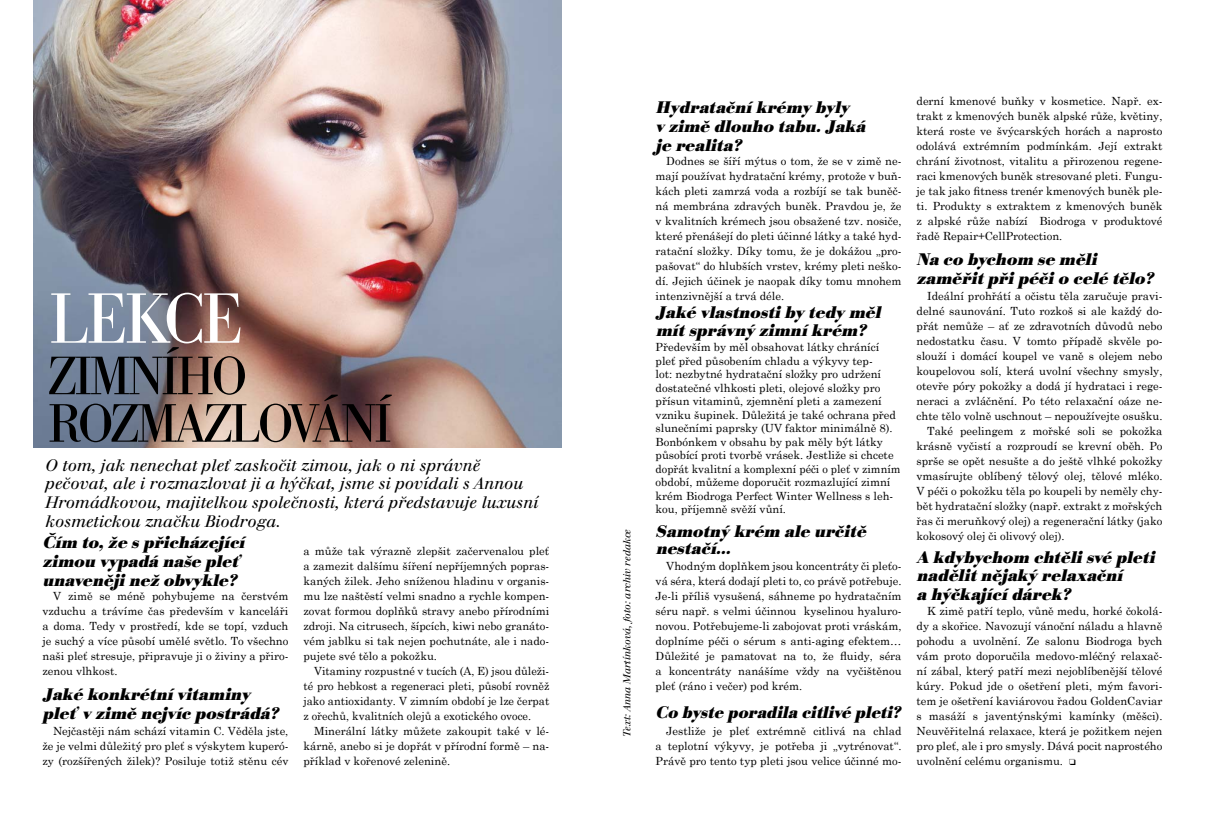
<style>
.page{position:relative;width:1205px;height:815px;background:#fff}
.page>*{position:absolute;margin:0;border:0;box-sizing:border-box;transform-origin:0 0}
.t1{font:74px "Bodoni Ant SCTEE";letter-spacing:-.04em;color:#fff;scale:.95 1}
.t2{font:56.25px/47.5px "Bodoni Ant SCTEE";letter-spacing:-.05em;color:#000;scale:.95 1}
.t3{font:italic 700 17.5px/18.8px "Bodoni Ant TEE";color:#000}
.t4{font:italic 700 17.5px "Bodoni Ant TEE";color:#000;scale:.96 1}
.t5{font:italic 700 16.25px/18.8px "Woman 2011";color:#000}
.t6{font:11.25px/15px "Century Schoolbook";color:#000;text-align:justify}
.t7{font:italic 700 10px "Woman 2011";color:#000}
</style>
<div class="page">
<img style="left:34px;top:0;width:527px;height:448px">
<h1 class="t1" style="left:49px;top:279px;width:206px">LEKCE</h1>
<h2 class="t2" style="left:48px;top:354px;width:364px">ZIMNÍHO<br>ROZMAZLOVÁNÍ</h2>
<h3 class="t5" style="left:45px;top:456px;width:494px">O tom, jak nenechat pleť zaskočit zimou, jak o ni správně pečovat, ale i rozmazlovat ji a hýčkat, jsme si povídali s Annou Hromádkovou, majitelkou společnosti, která představuje luxusní kosmetickou značku Biodroga.</h3>
<h3 class="t3" style="left:43px;top:534px;width:208px">Čím to,že spřicházející zimou vypadá naše pleť unavenějinež obvykle?</h3>
<p class="t6" style="left:43px;top:587px;width:247px;text-indent:11px">V zimě se méně pohybujeme na čerstvém vzduchu a trávíme čas především v kanceláři a doma. Tedy v prostředí, kde se topí, vzduch je suchý a více působí umělé světlo. To všechno naši pleť stresuje, připravuje ji o živiny a přiro&shy;zenou vlhkost.</p>
<h3 class="t3" style="left:43px;top:686px;width:242px">Jaké konkrétnívitaminy pleť v zimě nejvíc postrádá?</h3>
<p class="t6" style="left:43px;top:722px;width:247px;text-indent:11px">Nejčastěji nám schází vitamin C. Věděla jste, že je velmi důležitý pro pleť s výskytem kuperó&shy;zy (rozšířených žilek)? Posiluje totiž stěnu cév</p>
<p class="t6" style="left:303px;top:542px;width:247px">a může tak výrazně zlepšit začervenalou pleť a zamezit dalšímu šíření nepříjemných popras&shy;kaných žilek. Jeho sníženou hladinu v organis&shy;mu lze naštěstí velmi snadno a rychle kompen&shy;zovat formou doplňků stravy anebo přírodními zdroji. Na citrusech, šípcích, kiwi nebo granáto&shy;vém jablku si tak nejen pochutnáte, ale i nado&shy;pujete své tělo a pokožku.</p>
<p class="t6" style="left:303px;top:662px;width:247px;text-indent:11px">Vitaminy rozpustné v tucích (A, E) jsou důleži&shy;té pro hebkost a regeneraci pleti, působí rovněž jako antioxidanty. V zimním období je lze čerpat z ořechů, kvalitních olejů a exotického ovoce.</p>
<p class="t6" style="left:303px;top:722px;width:247px;text-indent:11px">Minerální látky můžete zakoupit také v lé&shy;kárně, anebo si je dopřát v přírodní formě – na&shy;příklad v kořenové zelenině.</p>
<p class="t7" style="left:621px;top:737px;width:210px;rotate:-90deg">Text: Anna Martínková, foto: archiv redakce</p>
<h3 class="t3" style="left:656px;top:99px;width:216px">Hydratačníkrémy byly<br>v zimě dlouho tabu.Jaká je realita?</h3>
<p class="t6" style="left:656px;top:152px;width:247px;text-indent:11px">Dodnes se šíří mýtus o tom, že se v zimě ne&shy;mají používat hydratační krémy, protože v buň&shy;kách pleti zamrzá voda a rozbíjí se tak buněč&shy;ná membrána zdravých buněk. Pravdou je, že v kvalitních krémech jsou obsažené tzv. nosiče, které přenášejí do pleti účinné látky a také hyd&shy;ratační složky. Díky tomu, že je dokážou „pro&shy;pašovat“ do hlubších vrstev, krémy pleti neško&shy;dí. Jejich účinek je naopak díky tomu mnohem intenzivnější a trvá déle.</p>
<h3 class="t3" style="left:656px;top:303px;width:231px">Jaké vlastnostiby tedy měl mítsprávný zimníkrém?</h3>
<p class="t6" style="left:656px;top:339px;width:246px;line-height:13.5px;text-align:left">Především by měl obsahovat látky chránící pleť před působením chladu a výkyvy tep-<br>lot: nezbytné hydratační složky pro udržení dostatečné vlhkosti pleti, olejové složky pro přísun vitaminů, zjemnění pleti a zamezení vzniku šupinek. Důležitá je také ochrana před slunečními paprsky (UV faktor minimálně 8).<br>Bonbónkem v obsahu by pak měly být látky působící proti tvorbě vrásek. Jestliže si chcete dopřát kvalitní a komplexní péči o pleť v zimním období, můžeme doporučit rozmazlující zimní krém Biodroga Perfect Winter Wellness s leh&shy;kou, příjemně svěží vůní.</p>
<h3 class="t3" style="left:656px;top:523px;width:216px;line-height:17.5px">Samotný krém ale určitě nestačí…</h3>
<p class="t6" style="left:656px;top:557px;width:247px;text-indent:11px">Vhodným doplňkem jsou koncentráty či pleťo&shy;vá séra, která dodají pleti to, co právě potřebuje.<br>Je-li příliš vysušená, sáhneme po hydratačním séru např. s velmi účinnou kyselinou hyaluro&shy;novou. Potřebujeme-li zabojovat proti vráskám, doplníme péči o sérum s anti-aging efektem… Důležité je pamatovat na to, že fluidy, séra a koncentráty nanášíme vždy na vyčištěnou pleť (ráno i večer) pod krém.</p>
<h3 class="t4" style="left:656px;top:702px;width:261px">Co byste poradila citlivé pleti?</h3>
<p class="t6" style="left:656px;top:722px;width:247px;text-indent:11px">Jestliže je pleť extrémně citlivá na chlad a teplotní výkyvy, je potřeba ji „vytrénovat“.<br>Právě pro tento typ pleti jsou velice účinné mo-</p>
<p class="t6" style="left:916px;top:92px;width:247px">derní kmenové buňky v kosmetice. Např. ex&shy;trakt z kmenových buněk alpské růže, květiny, která roste ve švýcarských horách a naprosto odolává extrémním podmínkám. Její extrakt chrání životnost, vitalitu a přirozenou regene&shy;raci kmenových buněk stresované pleti. Fungu&shy;je tak jako fitness trenér kmenových buněk ple&shy;ti. Produkty s extraktem z kmenových buněk z alpské růže nabízí Biodroga v produktové řadě Repair+CellProtection.</p>
<h3 class="t3" style="left:916px;top:251px;width:243px">Na co bychom se měli zaměřitpřipéčio celé tělo?</h3>
<p class="t6" style="left:927px;top:287px;width:237px">Ideální prohřátí a očistu těla zaručuje pravi-</p>
<p class="t6" style="left:916px;top:302px;width:247px">delné saunování. Tuto rozkoš si ale každý do-</p>
<p class="t6" style="left:916px;top:317px;width:247px">přát nemůže – ať ze zdravotních důvodů nebo</p>
<p class="t6" style="left:916px;top:332px;width:247px">nedostatku času. V tomto případě skvěle po-</p>
<p class="t6" style="left:916px;top:347px;width:247px">slouží i domácí koupel ve vaně s olejem nebo</p>
<p class="t6" style="left:916px;top:362px;width:247px">koupelovou solí, která uvolní všechny smysly,</p>
<p class="t6" style="left:916px;top:377px;width:247px">otevře póry pokožky a dodá jí hydrataci i rege-</p>
<p class="t6" style="left:916px;top:392px;width:247px">neraci a zvláčnění. Po této relaxační oáze ne-</p>
<p class="t6" style="left:916px;top:407px;width:247px">chte tělo volně uschnout – nepoužívejte osušku.</p>
<p class="t6" style="left:927px;top:422px;width:237px">Také peelingem z mořské soli se pokožka</p>
<p class="t6" style="left:916px;top:437px;width:247px">krásně vyčistí a rozproudí se krevní oběh. Po</p>
<p class="t6" style="left:916px;top:452px;width:247px">sprše se opět nesušte a do ještě vlhké pokožky</p>
<p class="t6" style="left:916px;top:467px;width:247px">vmasírujte oblíbený tělový olej, tělové mléko.</p>
<p class="t6" style="left:916px;top:482px;width:247px">V péči o pokožku těla po koupeli by neměly chy-</p>
<p class="t6" style="left:916px;top:497px;width:247px">bět hydratační složky (např. extrakt z mořských</p>
<p class="t6" style="left:916px;top:512px;width:247px">řas či meruňkový olej) a regenerační látky (jako</p>
<p class="t6" style="left:916px;top:527px;width:150px">kokosový olej či olivový olej).</p>
<h3 class="t3" style="left:916px;top:548px;width:244px">A kdybychom chtělisvé pleti nadělitnějaký relaxační<br>a hýčkaj ícídárek?</h3>
<p class="t6" style="left:916px;top:602px;width:247px;text-indent:11px">K zimě patří teplo, vůně medu, horké čokolá&shy;dy a skořice. Navozují vánoční náladu a hlavně pohodu a uvolnění. Ze salonu Biodroga bych vám proto doporučila medovo-mléčný relaxač&shy;ní zábal, který patří mezi nejoblíbenější tělové kúry. Pokud jde o ošetření pleti, mým favori&shy;tem je ošetření kaviárovou řadou GoldenCaviar s masáží s javentýnskými kamínky (měšci).<br>Neuvěřitelná relaxace, která je požitkem nejen pro pleť, ale i pro smysly. Dává pocit naprostého uvolnění celému organismu.</p>
</div>
